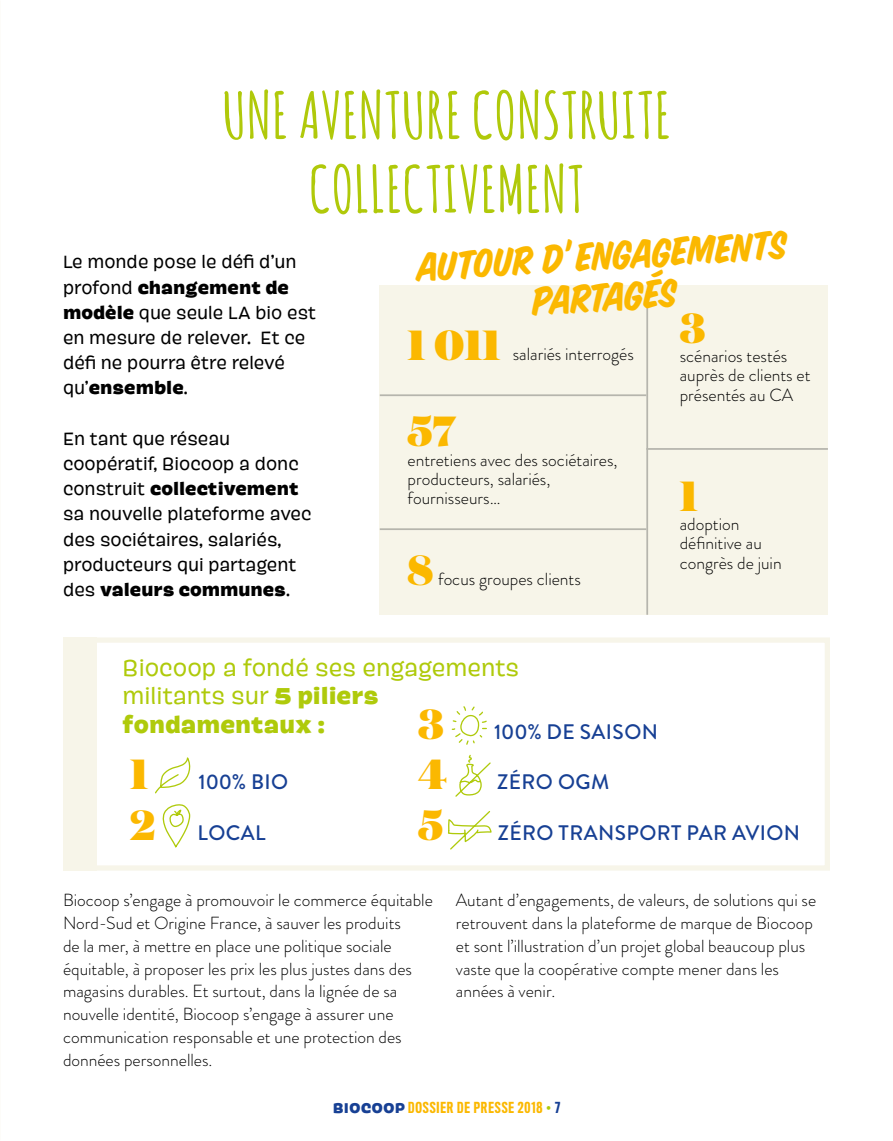
<style>
.page{position:relative;width:893px;height:1141px;background:#fff}
.page>*{position:absolute;margin:0;border:0;box-sizing:border-box;transform-origin:0 0}
.t1{font:700 63.35px/74px "Amatic";letter-spacing:.04em;color:#b0c90a;text-align:center}
.t2{font:43.75px/41.3px "House Slant";color:#fbb800;text-align:center}
.t3{font:900 42px "Domaine Disp";color:#fbb800}
.t4{font:22.75px/28.7px "Pancho";color:#afca0b}
.t5{font:500 21px "Brandon Grotesque";letter-spacing:.02em;color:#174094}
.t6{font:300 17.5px/22.8px "Brandon Grotesque";color:#000}
.t7{font:17.5px/25.2px "Pancho";color:#000}
.t8{font:500 14px "Titling Gothic FB Comp";letter-spacing:.06em;color:#fbb800}
.s1{font-weight:700}
.s2{font-family:"Domaine Disp";font-weight:900;font-size:42px;color:#fbb800}
.s3{font-family:"Pancho";font-weight:700;color:#174094}
.s4{color:#afca0b}
.s5{color:#174094}
</style>
<div class="page">
<div style="left:380px;top:285px;width:448px;height:330px;background:#f7f5e9"></div>
<div style="left:63px;top:637px;width:767px;height:234px;border:5px solid #f7f5e9"></div>
<hr style="left:380px;top:394px;width:266px;height:2px;background:#b6b5ad">
<hr style="left:646px;top:291px;width:2px;height:324px;background:#b6b5ad">
<hr style="left:380px;top:528px;width:266px;height:2px;background:#b6b5ad">
<hr style="left:646px;top:448px;width:182px;height:2px;background:#b6b5ad">
<svg style="left:155px;top:757px;width:36px;height:37px"></svg>
<svg style="left:162px;top:804px;width:29px;height:44px"></svg>
<svg style="left:451px;top:706px;width:36px;height:39px"></svg>
<svg style="left:455px;top:754px;width:36px;height:43px"></svg>
<svg style="left:448px;top:811px;width:44px;height:39px"></svg>
<div style="left:63px;top:637px;width:33px;height:234px;background:#f7f5e9"></div>
<h1 class="t1" style="left:223px;top:76px;width:448px">UNE AVENTURE CONSTRUITE<br>COLLECTIVEMENT</h1>
<p class="t7" style="left:63px;top:249px;width:255px">Le monde pose le défi d’un profond <span class="s1">changement de modèle</span> que seule LA bio est en mesure de relever. Et ce défi ne pourra être relevé qu’<span class="s1">ensemble</span>.</p>
<p class="t7" style="left:63px;top:426px;width:250px">En tant que réseau coopératif, Biocoop a donc construit <span class="s1">collectivement </span>sa nouvelle plateforme avec des sociétaires, salariés, producteurs qui partagent des <span class="s1">valeurs communes</span>.</p>
<h2 class="t2" style="left:416px;top:245px;width:372px;rotate:-3deg">autour d’engagements partagés</h2>
<h3 class="t3" style="left:680px;top:300px;width:27px">3</h3>
<p class="t6" style="left:680px;top:346px;width:132px;line-height:19.2px">scénarios testés auprès de clients et présentés au CA</p>
<h3 class="t3" style="left:408px;top:316px;width:95px">1 011</h3>
<p class="t6" style="left:513px;top:342px;width:123px">salariés interrogés</p>
<h3 class="t3" style="left:408px;top:403px;width:50px">57</h3>
<p class="t6" style="left:408px;top:450px;width:211px;line-height:19.2px">entretiens avec des sociétaires, producteurs, salariés, fournisseurs…</p>
<h3 class="t3" style="left:408px;top:542px;width:27px">8</h3>
<p class="t6" style="left:438px;top:568px;width:144px">focus groupes clients</p>
<h3 class="t3" style="left:680px;top:468px;width:20px">1</h3>
<p class="t6" style="left:680px;top:515px;width:103px;line-height:19.2px">adoption définitive au congrès de juin</p>
<h3 class="t4" style="left:123px;top:653px;width:398px">Biocoop a fondé ses engagements militants sur <span class="s1">5 piliers fondamentaux :</span></h3>
<p class="t5" style="left:130px;top:768px;width:160px"><span class="s2">1</span> 100% BIO</p>
<p class="t5" style="left:130px;top:818px;width:137px"><span class="s2">2</span> LOCAL</p>
<p class="t5" style="left:418px;top:717px;width:241px"><span class="s2">3</span> 100% DE SAISON</p>
<p class="t5" style="left:418px;top:768px;width:193px"><span class="s2">4</span> ZÉRO OGM</p>
<h3 class="t3" style="left:418px;top:797px;width:26px">5</h3>
<p class="t5" style="left:498px;top:818px;width:304px">ZÉRO TRANSPORT PAR AVION</p>
<p class="t6" style="left:63px;top:889px;width:371px">Biocoop s’engage à promouvoir le commerce équitable Nord-Sud et Origine France, à sauver les produits<br>de la mer, à mettre en place une politique sociale équitable, à proposer les prix les plus justes dans des magasins durables. Et surtout, dans la lignée de sa nouvelle identité, Biocoop s’engage à assurer une communication responsable et une protection des données personnelles.</p>
<p class="t6" style="left:456px;top:889px;width:362px">Autant d’engagements, de valeurs, de solutions qui se retrouvent dans la plateforme de marque de Biocoop et sont l’illustration d’un projet global beaucoup plus vaste que la coopérative compte mener dans les années à venir.</p>
<p class="t8" style="left:333px;top:1099px;width:229px"><span class="s3">BIOCOOP</span> DOSSIER DE PRESSE 2018 <span class="s4">•</span> <span class="s5">7</span></p>
</div>
